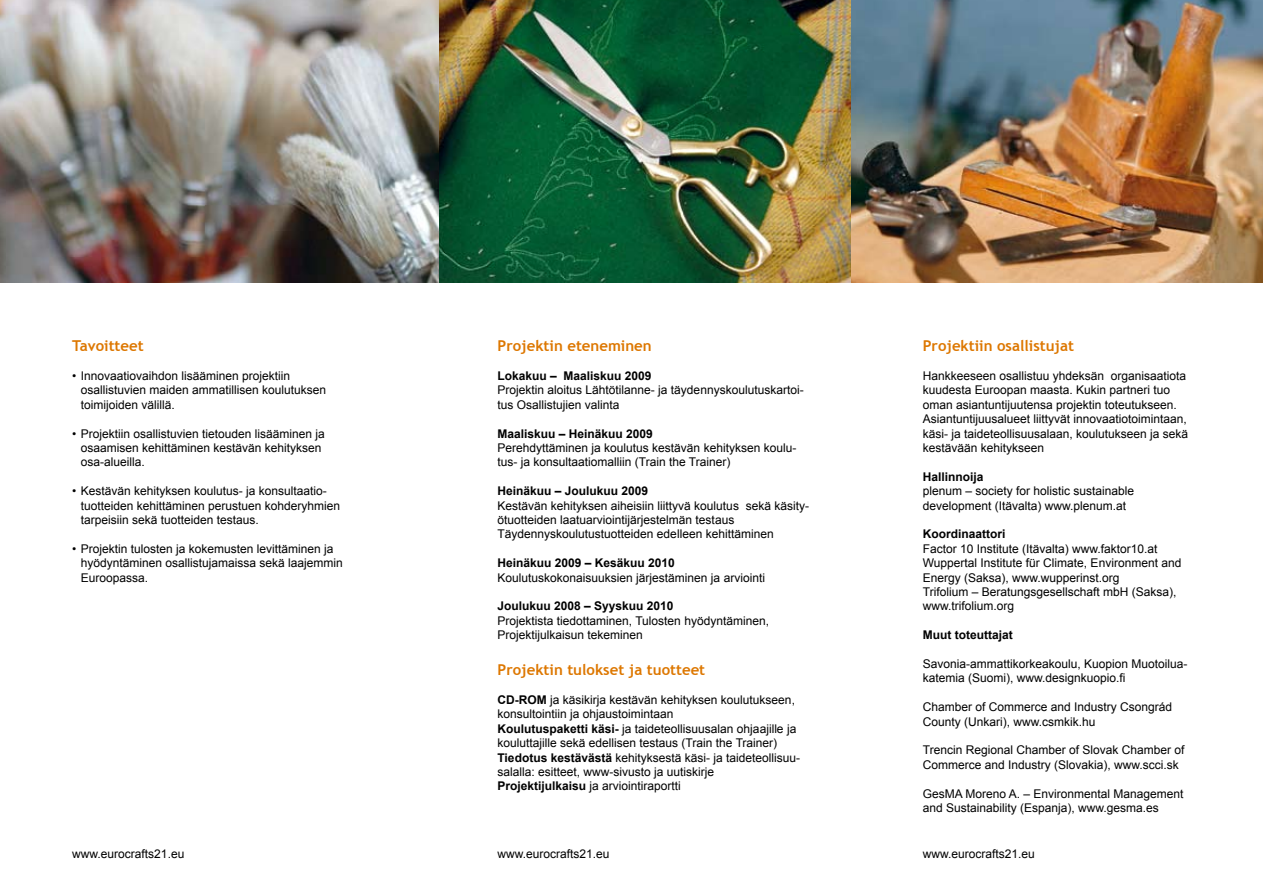
<style>
.page{position:relative;width:1263px;height:893px;background:#fff}
.page>*{position:absolute;margin:0;border:0;box-sizing:border-box;transform-origin:0 0}
.t1{font:700 15px "Trebuchet MS";color:#d70}
.t2{font:12px/14.4px "Arial";color:#000}
.t3{font:700 12px "Arial";color:#000}
.s1{font-weight:700}
</style>
<div class="page">
<img style="left:0;top:0;width:1263px;height:283px">
<p class="t1" style="left:72px;top:337px;width:73px">Tavoitteet</p>
<p class="t2" style="left:81px;top:369px;width:247px;text-indent:-9px">• Innovaatiovaihdon lisääminen projektiin osallistuvien maiden ammatillisen koulutuksen toimijoiden välillä.</p>
<p class="t2" style="left:81px;top:426px;width:246px;text-indent:-9px">• Projektiin osallistuvien tietouden lisääminen ja osaamisen kehittäminen kestävän kehityksen osa-alueilla.</p>
<p class="t2" style="left:81px;top:484px;width:261px;text-indent:-9px">• Kestävän kehityksen koulutus- ja konsultaatio&shy;tuotteiden kehittäminen perustuen kohderyhmien tarpeisiin sekä tuotteiden testaus.</p>
<p class="t2" style="left:81px;top:542px;width:264px;text-indent:-9px">• Projektin tulosten ja kokemusten levittäminen ja hyödyntäminen osallistujamaissa sekä laajemmin<br>Euroopassa.</p>
<p class="t1" style="left:497px;top:337px;width:156px">Projektin eteneminen</p>
<p class="t3" style="left:497px;top:368px;width:156px">Lokakuu – Maaliskuu 2009</p>
<p class="t2" style="left:497px;top:383px;width:308px">Projektin aloitus Lähtötilanne- ja täydennyskoulutuskartoi&shy;tus Osallistujien valinta</p>
<p class="t3" style="left:497px;top:425px;width:157px">Maaliskuu – Heinäkuu 2009</p>
<p class="t2" style="left:497px;top:441px;width:300px">Perehdyttäminen ja koulutus kestävän kehityksen koulu&shy;tus- ja konsultaatiomalliin (Train the Trainer)</p>
<p class="t3" style="left:497px;top:483px;width:152px">Heinäkuu – Joulukuu 2009</p>
<p class="t2" style="left:497px;top:498px;width:313px">Kestävän kehityksen aiheisiin liittyvä koulutus sekä käsity&shy;ötuotteiden laatuarviointijärjestelmän testaus<br>Täydennyskoulutustuotteiden edelleen kehittäminen</p>
<p class="t3" style="left:497px;top:555px;width:179px">Heinäkuu 2009 – Kesäkuu 2010</p>
<p class="t2" style="left:497px;top:570px;width:269px">Koulutuskokonaisuuksien järjestäminen ja arviointi</p>
<p class="t3" style="left:497px;top:598px;width:178px">Joulukuu 2008 – Syyskuu 2010</p>
<p class="t2" style="left:497px;top:614px;width:273px">Projektista tiedottaminen, Tulosten hyödyntäminen,<br>Projektijulkaisun tekeminen</p>
<p class="t1" style="left:497px;top:661px;width:209px">Projektin tulokset ja tuotteet</p>
<p class="t2" style="left:497px;top:693px;width:304px"><span class="s1">CD-ROM</span> ja käsikirja kestävän kehityksen koulutukseen, konsultointiin ja ohjaustoimintaan<br><span class="s1">Koulutuspaketti käsi-</span> ja taideteollisuusalan ohjaajille ja kouluttajille sekä edellisen testaus (Train the Trainer)<br><span class="s1">Tiedotus kestävästä</span> kehityksestä käsi- ja taideteollisuu&shy;salalla: esitteet, www-sivusto ja uutiskirje <span class="s1">Projektijulkaisu</span> ja arviointiraportti</p>
<p class="t1" style="left:923px;top:337px;width:153px">Projektiin osallistujat</p>
<p class="t2" style="left:923px;top:369px;width:267px">Hankkeeseen osallistuu yhdeksän organisaatiota kuudesta Euroopan maasta. Kukin partneri tuo oman asiantuntijuutensa projektin toteutukseen.<br>Asiantuntijuusalueet liittyvät innovaatiotoimintaan, käsi- ja taideteollisuusalaan, koulutukseen ja sekä kestävään kehitykseen</p>
<p class="t3" style="left:923px;top:469px;width:62px">Hallinnoija</p>
<p class="t2" style="left:923px;top:484px;width:213px">plenum – society for holistic sustainable development (Itävalta) www.plenum.at</p>
<p class="t3" style="left:923px;top:526px;width:84px">Koordinaattori</p>
<p class="t2" style="left:923px;top:542px;width:260px">Factor 10 Institute (Itävalta) www.faktor10.at Wuppertal Institute für Climate, Environment and Energy (Saksa), www.wupperinst.org<br>Trifolium – Beratungsgesellschaft mbH (Saksa), www.trifolium.org</p>
<p class="t3" style="left:923px;top:627px;width:91px">Muut toteuttajat</p>
<p class="t2" style="left:923px;top:657px;width:266px">Savonia-ammattikorkeakoulu, Kuopion Muotoilua&shy;katemia (Suomi), www.designkuopio.fi</p>
<p class="t2" style="left:923px;top:700px;width:251px">Chamber of Commerce and Industry Csongrád<br>County (Unkari), www.csmkik.hu</p>
<p class="t2" style="left:923px;top:743px;width:263px">Trencin Regional Chamber of Slovak Chamber of<br>Commerce and Industry (Slovakia), www.scci.sk</p>
<p class="t2" style="left:923px;top:786px;width:262px">GesMA Moreno A. – Environmental Management and Sustainability (Espanja), www.gesma.es</p>
<p class="t2" style="left:72px;top:847px;width:114px">www.eurocrafts21.eu</p>
<p class="t2" style="left:497px;top:847px;width:114px">www.eurocrafts21.eu</p>
<p class="t2" style="left:923px;top:847px;width:114px">www.eurocrafts21.eu</p>
</div>
